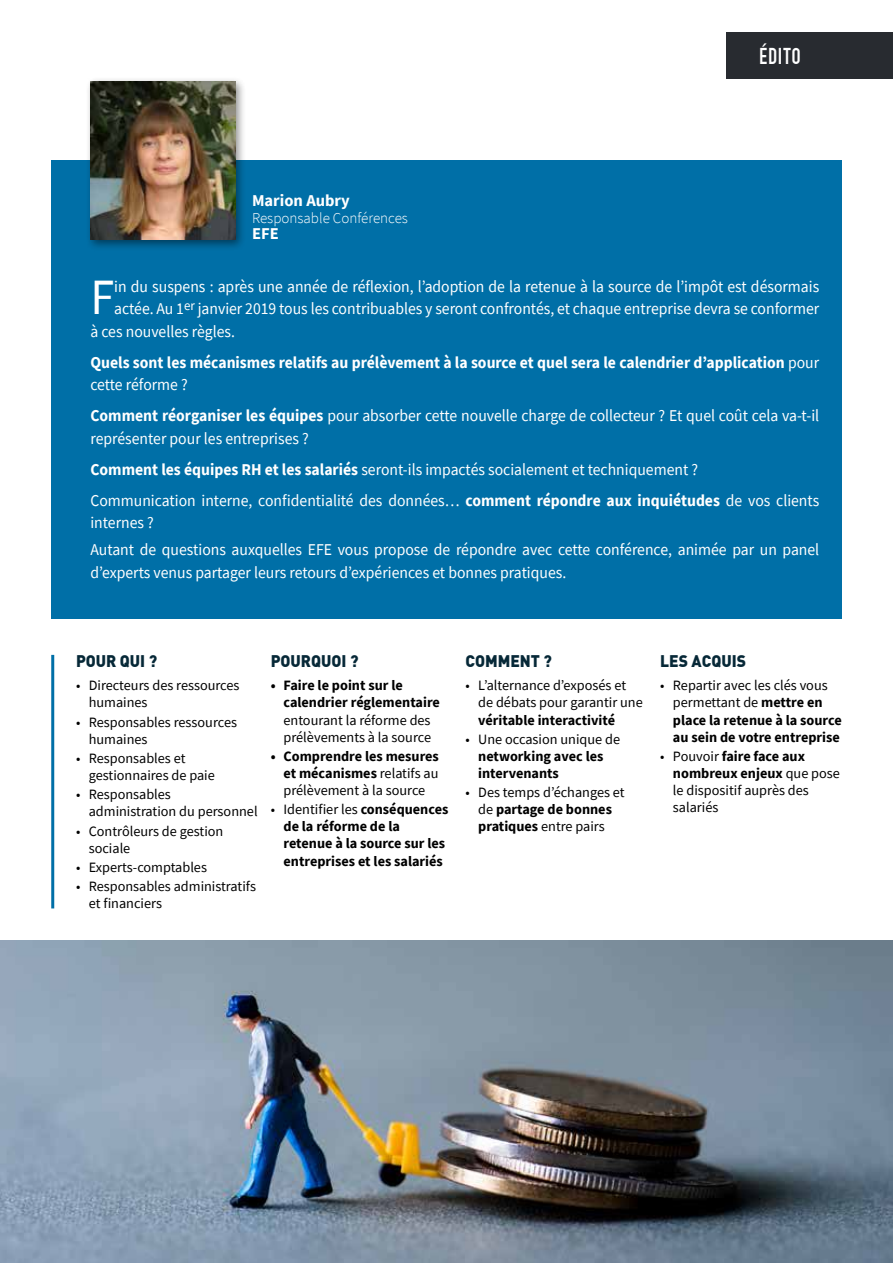
<style>
.page{position:relative;width:893px;height:1263px;background:#fff}
.page>*{position:absolute;margin:0;border:0;box-sizing:border-box;transform-origin:0 0}
.t1{font:50.85px "Source Sans Pro";color:#fff;scale:.95 1}
.t2{font:24px "DIN 1451 Engschrift Regular";letter-spacing:.025em;color:#fff;scale:.95 1}
.t3{font:16.5px/22.5px "Source Sans Pro";color:#fff;scale:.95 1}
.t4{font:700 16.5px/22.5px "Source Sans Pro";color:#fff;scale:.95 1}
.t5{font:900 16.5px "DIN";color:#062837;scale:.95 1}
.t6{font:700 16.5px "Source Sans Pro";color:#fff}
.t7{font:300 15px "Source Sans Pro";color:#fff}
.t8{font:14.25px/17.1px "Source Sans Pro";color:#000}
.t9{font:700 14.25px/17.1px "Source Sans Pro";color:#000}
.s1{font-weight:400}
.s2{font-weight:700}
</style>
<div class="page">
<div style="left:51px;top:160px;width:791px;height:459px;background:#006fa7"></div>
<hr style="left:51px;top:655px;width:3px;height:253px;background:#006fa7">
<img style="left:0;top:941px;width:893px;height:322px">
<div style="left:86px;top:76px;width:161px;height:175px;background:#000;opacity:.45"></div>
<img style="left:90px;top:81px;width:145px;height:159px">
<div style="left:726px;top:33px;width:167px;height:46px;background:#282b30"></div>
<p class="t6" style="left:252px;top:189px;width:99px">Marion Aubry</p>
<p class="t7" style="left:252px;top:208px;width:157px">Responsable Conférences</p>
<p class="t6" style="left:252px;top:222px;width:28px">EFE</p>
<h2 class="t2" style="left:759px;top:42px;width:46px">ÉDITO</h2>
<h1 class="t1" style="left:90px;top:265px;width:27px">F</h1>
<p class="t3" style="left:114px;top:275px;width:744px">in du suspens : après une année de réflexion, l’adoption de la retenue à la source de l’impôt est désormais</p>
<p class="t3" style="left:114px;top:297px;width:744px">actée. Au 1<sup>er</sup> janvier 2019 tous les contribuables y seront confrontés, et chaque entreprise devra se conformer</p>
<p class="t3" style="left:90px;top:320px;width:154px">à ces nouvelles règles.</p>
<p class="t4" style="left:90px;top:351px;width:769px">Quels sont les mécanismes relatifs au prélèvement à la source et quel sera le calendrier d’application <span class="s1">pour cette réforme ?</span></p>
<p class="t3" style="left:90px;top:404px;width:769px"><span class="s2">Comment réorganiser les équipes</span> pour absorber cette nouvelle charge de collecteur ? Et quel coût cela va-t-il représenter pour les entreprises ?</p>
<p class="t3" style="left:90px;top:454px;width:769px;line-height:31px"><span class="s2">Comment les équipes RH et les salariés</span> seront-ils impactés socialement et techniquement ?<br>Communication interne, confidentialité des données… <span class="s2">comment répondre aux inquiétudes</span> de vos clients</p>
<p class="t3" style="left:90px;top:509px;width:769px;line-height:26.7px">internes ?<br>Autant de questions auxquelles EFE vous propose de répondre avec cette conférence, animée par un panel</p>
<p class="t3" style="left:90px;top:561px;width:502px">d’experts venus partager leurs retours d’expériences et bonnes pratiques.</p>
<p class="t5" style="left:76px;top:650px;width:87px">POUR QUI ?</p>
<p class="t8" style="left:89px;top:677px;width:152px;text-indent:-13px">• Directeurs des ressources humaines</p>
<p class="t8" style="left:89px;top:713px;width:150px;text-indent:-13px">• Responsables ressources humaines</p>
<p class="t8" style="left:89px;top:749px;width:128px;text-indent:-13px">• Responsables et gestionnaires de paie</p>
<p class="t8" style="left:89px;top:786px;width:170px;text-indent:-13px">• Responsables administration du personnel</p>
<p class="t8" style="left:89px;top:822px;width:136px;text-indent:-13px">• Contrôleurs de gestion sociale</p>
<p class="t8" style="left:76px;top:858px;width:132px">• Experts-comptables</p>
<p class="t8" style="left:89px;top:878px;width:169px;text-indent:-13px">• Responsables administratifs et financiers</p>
<p class="t5" style="left:271px;top:650px;width:94px">POURQUOI ?</p>
<p class="t9" style="left:283px;top:677px;width:158px;text-indent:-13px">• Faire le point sur le calendrier réglementaire</p>
<p class="t8" style="left:283px;top:711px;width:149px">entourant la réforme des prélèvements à la source</p>
<p class="t9" style="left:283px;top:747px;width:157px;text-align:justify;text-indent:-13px">• Comprendre les mesures et mécanismes <span class="s1">relatifs au prélèvement à la source</span></p>
<p class="t9" style="left:283px;top:801px;width:166px;text-indent:-13px"><span class="s1">• Identifier les</span> conséquences de la réforme de la retenue à la source sur les entreprises et les salariés</p>
<p class="t5" style="left:465px;top:650px;width:93px">COMMENT ?</p>
<p class="t8" style="left:478px;top:677px;width:166px;text-indent:-13px">• L’alternance d’exposés et de débats pour garantir une</p>
<p class="t9" style="left:478px;top:711px;width:138px">véritable interactivité</p>
<p class="t8" style="left:465px;top:730px;width:156px">• Une occasion unique de</p>
<p class="t9" style="left:478px;top:747px;width:127px">networking avec les intervenants</p>
<p class="t8" style="left:465px;top:784px;width:161px;text-align:center">• Des temps d’échanges et de <span class="s2">partage de bonnes pratiques</span> entre pairs</p>
<p class="t5" style="left:660px;top:650px;width:92px">LES ACQUIS</p>
<p class="t9" style="left:673px;top:677px;width:170px;text-indent:-13px"><span class="s1">• Repartir avec les clés vous permettant de</span> mettre en place la retenue à la source au sein de votre entreprise</p>
<p class="t8" style="left:673px;top:747px;width:169px;text-indent:-13px">• Pouvoir <span class="s2">faire face aux nombreux enjeux</span> que pose le dispositif auprès des salariés</p>
</div>
